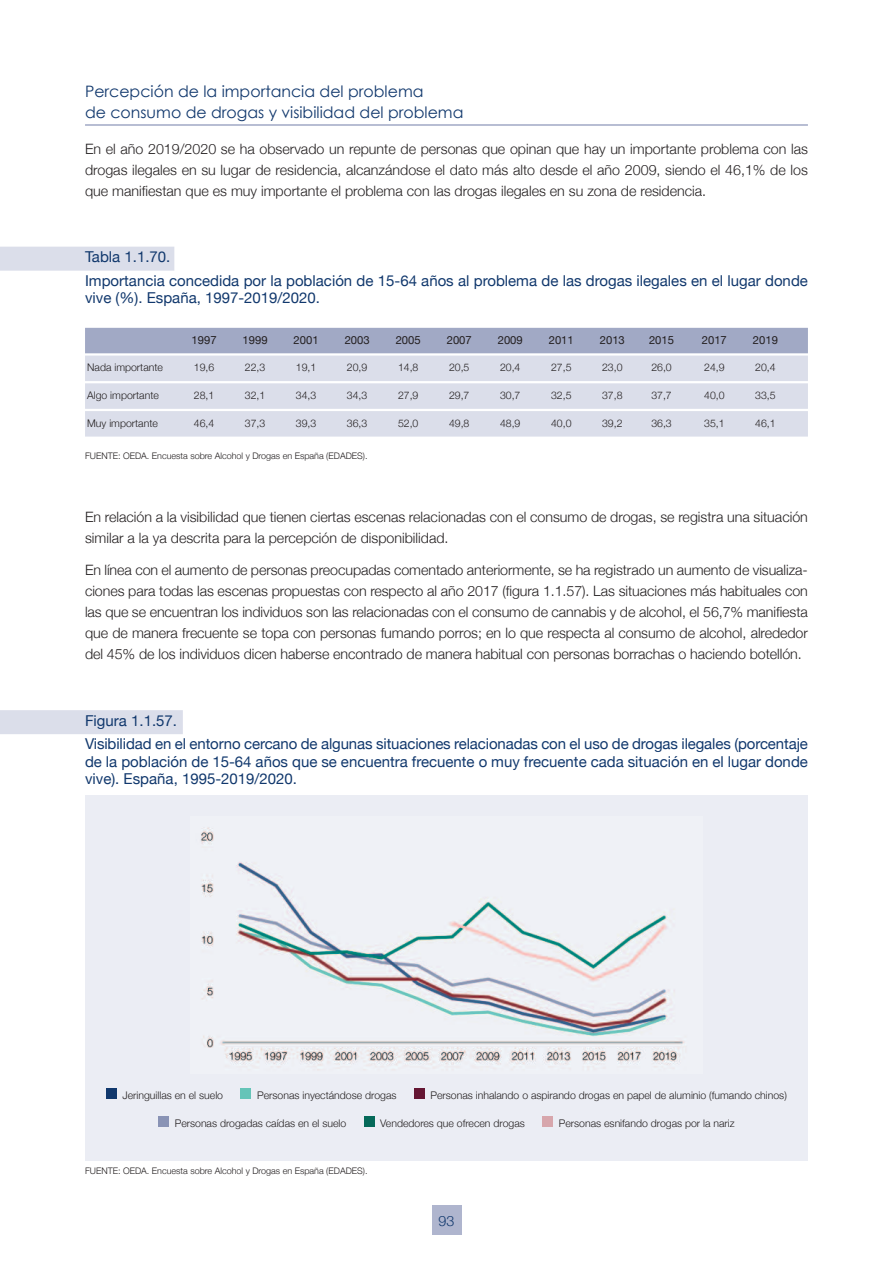
<style>
.page{position:relative;width:893px;height:1263px;background:#fff}
.page>*{position:absolute;margin:0;border:0;box-sizing:border-box;transform-origin:0 0}
.t1{font:15.75px/21px "Century Gothic";color:#11386d}
.t2{font:15px/23.7px "Helvetica Neue";color:#11386d}
.t3{font:300 14.25px/21px "Helvetica Neue";color:#231f20;text-align:justify}
.t4{font:300 14.25px "Helvetica Neue";color:#11386d}
.t5{font:11.25px "Helvetica Neue";color:#231f20}
.t6{font:300 10.5px "Helvetica Neue";color:#231f20}
.t7{font:300 9px "Helvetica Neue";color:#231f20}
</style>
<div class="page">
<div style="left:432px;top:1205px;width:29px;height:30px;background:#afb5ce"></div>
<hr style="left:85px;top:124px;width:723px;height:2px;background:#a1a9c5">
<div style="left:0;top:247px;width:174px;height:24px;background:#dbdeea"></div>
<div style="left:85px;top:328px;width:723px;height:25px;background:#a1a9c5"></div>
<div style="left:85px;top:356px;width:723px;height:25px;background:#dbdeea"></div>
<div style="left:85px;top:383px;width:723px;height:26px;background:#dbdeea"></div>
<div style="left:85px;top:411px;width:723px;height:26px;background:#dbdeea"></div>
<div style="left:0;top:710px;width:183px;height:24px;background:#dbdeea"></div>
<div style="left:85px;top:795px;width:723px;height:366px;background:#ebedf4"></div>
<img style="left:201px;top:827px;width:483px;height:243px">
<div style="left:364px;top:1116px;width:10px;height:11px;background:#056959"></div>
<div style="left:542px;top:1116px;width:11px;height:11px;background:#d7a6ac"></div>
<div style="left:106px;top:1089px;width:11px;height:10px;background:#11386d"></div>
<div style="left:241px;top:1089px;width:10px;height:10px;background:#65c4b8"></div>
<div style="left:414px;top:1089px;width:11px;height:10px;background:#641633"></div>
<div style="left:158px;top:1116px;width:11px;height:11px;background:#8993b5"></div>
<p class="t1" style="left:85px;top:80px;width:380px">Percepción de la importancia del problema<br>de consumo de drogas y visibilidad del problema</p>
<p class="t3" style="left:85px;top:138px;width:724px">En el año 2019/2020 se ha observado un repunte de personas que opinan que hay un importante problema con las drogas ilegales en su lugar de residencia, alcanzándose el dato más alto desde el año 2009, siendo el 46,1% de los que manifiestan que es muy importante el problema con las drogas ilegales en su zona de residencia.</p>
<p class="t2" style="left:85px;top:245px;width:724px">Tabla 1.1.70.<br>Importancia concedida por la población de 15-64 años al problema de las drogas ilegales en el lugar donde</p>
<p class="t2" style="left:85px;top:286px;width:237px">vive (%). España, 1997-2019/2020.</p>
<p class="t5" style="left:192px;top:333px;width:27px">1997</p>
<p class="t5" style="left:243px;top:333px;width:27px">1999</p>
<p class="t5" style="left:294px;top:333px;width:27px">2001</p>
<p class="t5" style="left:345px;top:333px;width:27px">2003</p>
<p class="t5" style="left:396px;top:333px;width:27px">2005</p>
<p class="t5" style="left:447px;top:333px;width:27px">2007</p>
<p class="t5" style="left:498px;top:333px;width:27px">2009</p>
<p class="t5" style="left:549px;top:333px;width:27px">2011</p>
<p class="t5" style="left:600px;top:333px;width:27px">2013</p>
<p class="t5" style="left:649px;top:333px;width:27px">2015</p>
<p class="t5" style="left:702px;top:333px;width:27px">2017</p>
<p class="t5" style="left:753px;top:333px;width:27px">2019</p>
<p class="t6" style="left:87px;top:361px;width:77px">Nada importante</p>
<p class="t6" style="left:194px;top:361px;width:22px">19,6</p>
<p class="t6" style="left:245px;top:361px;width:22px">22,3</p>
<p class="t6" style="left:296px;top:361px;width:22px">19,1</p>
<p class="t6" style="left:347px;top:361px;width:22px">20,9</p>
<p class="t6" style="left:398px;top:361px;width:22px">14,8</p>
<p class="t6" style="left:449px;top:361px;width:22px">20,5</p>
<p class="t6" style="left:500px;top:361px;width:22px">20,4</p>
<p class="t6" style="left:551px;top:361px;width:22px">27,5</p>
<p class="t6" style="left:602px;top:361px;width:22px">23,0</p>
<p class="t6" style="left:651px;top:361px;width:22px">26,0</p>
<p class="t6" style="left:704px;top:361px;width:22px">24,9</p>
<p class="t6" style="left:755px;top:361px;width:22px">20,4</p>
<p class="t6" style="left:87px;top:389px;width:73px">Algo importante</p>
<p class="t6" style="left:194px;top:389px;width:22px">28,1</p>
<p class="t6" style="left:245px;top:389px;width:22px">32,1</p>
<p class="t6" style="left:296px;top:389px;width:22px">34,3</p>
<p class="t6" style="left:347px;top:389px;width:22px">34,3</p>
<p class="t6" style="left:398px;top:389px;width:22px">27,9</p>
<p class="t6" style="left:449px;top:389px;width:22px">29,7</p>
<p class="t6" style="left:500px;top:389px;width:22px">30,7</p>
<p class="t6" style="left:551px;top:389px;width:22px">32,5</p>
<p class="t6" style="left:602px;top:389px;width:22px">37,8</p>
<p class="t6" style="left:651px;top:389px;width:22px">37,7</p>
<p class="t6" style="left:704px;top:389px;width:22px">40,0</p>
<p class="t6" style="left:755px;top:389px;width:22px">33,5</p>
<p class="t6" style="left:87px;top:417px;width:72px">Muy importante</p>
<p class="t6" style="left:194px;top:417px;width:22px">46,4</p>
<p class="t6" style="left:245px;top:417px;width:22px">37,3</p>
<p class="t6" style="left:296px;top:417px;width:22px">39,3</p>
<p class="t6" style="left:347px;top:417px;width:22px">36,3</p>
<p class="t6" style="left:398px;top:417px;width:22px">52,0</p>
<p class="t6" style="left:449px;top:417px;width:22px">49,8</p>
<p class="t6" style="left:500px;top:417px;width:22px">48,9</p>
<p class="t6" style="left:551px;top:417px;width:22px">40,0</p>
<p class="t6" style="left:602px;top:417px;width:22px">39,2</p>
<p class="t6" style="left:651px;top:417px;width:22px">36,3</p>
<p class="t6" style="left:704px;top:417px;width:22px">35,1</p>
<p class="t6" style="left:755px;top:417px;width:22px">46,1</p>
<p class="t7" style="left:85px;top:451px;width:284px">FUENTE: OEDA. Encuesta sobre Alcohol y Drogas en España (EDADES).</p>
<p class="t3" style="left:85px;top:506px;width:724px">En relación a la visibilidad que tienen ciertas escenas relacionadas con el consumo de drogas, se registra una situación similar a la ya descrita para la percepción de disponibilidad.</p>
<p class="t3" style="left:85px;top:559px;width:724px">En línea con el aumento de personas preocupadas comentado anteriormente, se ha registrado un aumento de visualiza&shy;ciones para todas las escenas propuestas con respecto al año 2017 (figura 1.1.57). Las situaciones más habituales con las que se encuentran los individuos son las relacionadas con el consumo de cannabis y de alcohol, el 56,7% manifiesta que de manera frecuente se topa con personas fumando porros; en lo que respecta al consumo de alcohol, alrededor del 45% de los individuos dicen haberse encontrado de manera habitual con personas borrachas o haciendo botellón.</p>
<p class="t2" style="left:85px;top:708px;width:724px">Figura 1.1.57.<br>Visibilidad en el entorno cercano de algunas situaciones relacionadas con el uso de drogas ilegales (porcentaje</p>
<p class="t2" style="left:85px;top:752px;width:724px;line-height:17.2px">de la población de 15-64 años que se encuentra frecuente o muy frecuente cada situación en el lugar donde vive). España, 1995-2019/2020.</p>
<p class="t6" style="left:123px;top:1089px;width:102px">Jeringuillas en el suelo</p>
<p class="t6" style="left:257px;top:1089px;width:141px">Personas inyectándose drogas</p>
<p class="t6" style="left:431px;top:1089px;width:358px">Personas inhalando o aspirando drogas en papel de aluminio (fumando chinos)</p>
<p class="t6" style="left:175px;top:1117px;width:173px">Personas drogadas caídas en el suelo</p>
<p class="t6" style="left:380px;top:1117px;width:146px">Vendedores que ofrecen drogas</p>
<p class="t6" style="left:559px;top:1117px;width:177px">Personas esnifando drogas por la nariz</p>
<p class="t7" style="left:85px;top:1165px;width:284px">FUENTE: OEDA. Encuesta sobre Alcohol y Drogas en España (EDADES).</p>
<p class="t4" style="left:439px;top:1212px;width:17px">93</p>
</div>
